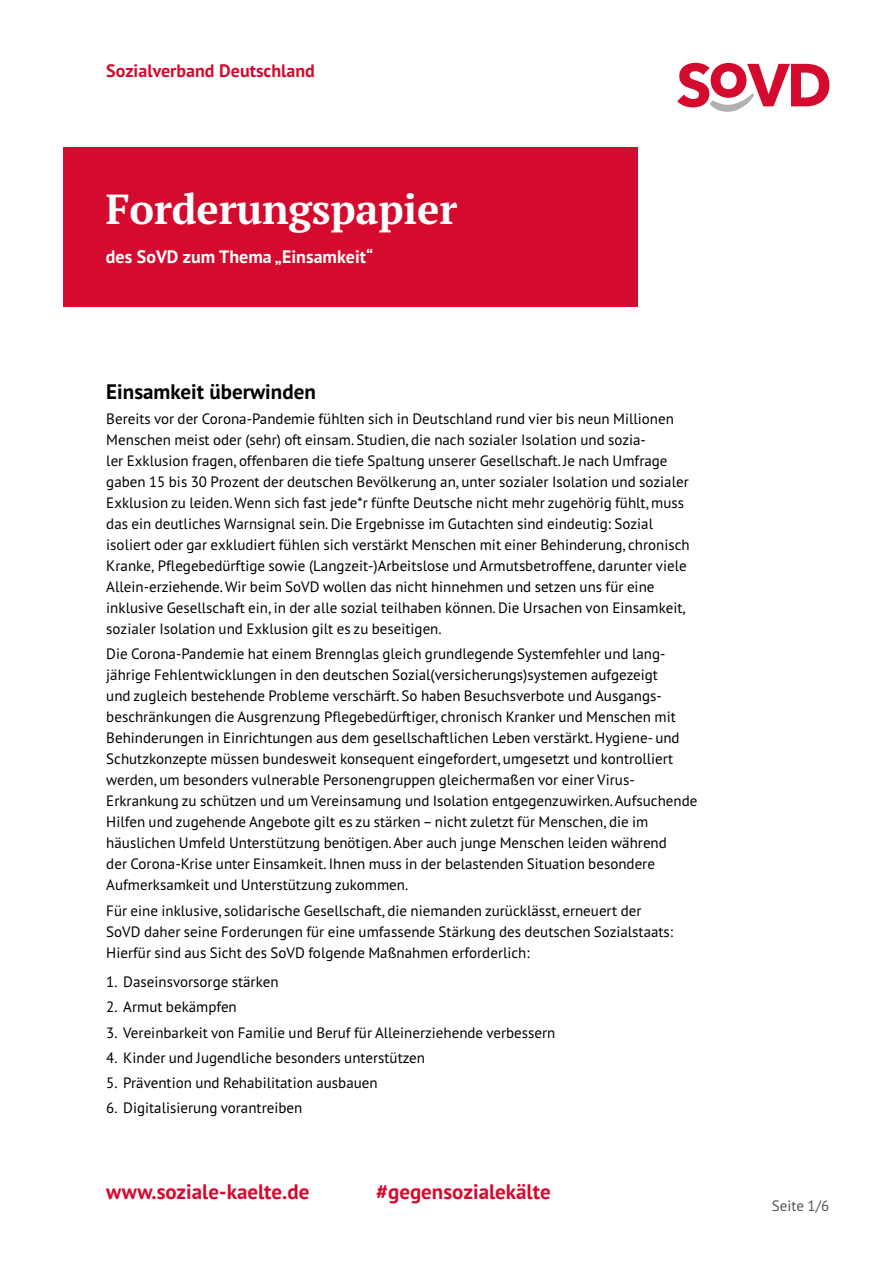
<style>
.page{position:relative;width:893px;height:1263px;background:#fff}
.page>*{position:absolute;margin:0;border:0;box-sizing:border-box;transform-origin:0 0}
.t1{font:700 42px "PT Serif Pro";letter-spacing:-.005em;color:#fff}
.t2{font:700 21px "PT Sans Pro";color:#d40b2e}
.t3{font:700 21px "PT Sans Pro";color:#000}
.t4{font:700 18px "PT Sans Pro";color:#fff}
.t5{font:700 18px "PT Sans Pro";color:#d40b2e}
.t6{font:15px/21px "PT Sans Pro";color:#000}
.t7{font:15px "PT Sans Pro";color:#565655}
</style>
<div class="page">
<svg style="left:677px;top:63px;width:152px;height:49px"></svg>
<div style="left:64px;top:147px;width:574px;height:159px;background:#d40b2e"></div>
<p class="t5" style="left:106px;top:59px;width:210px">Sozialverband Deutschland</p>
<h1 class="t1" style="left:106px;top:181px;width:353px">Forderungspapier</h1>
<p class="t4" style="left:106px;top:245px;width:269px">des SoVD zum Thema „Einsamkeit“</p>
<h2 class="t3" style="left:106px;top:378px;width:211px">Einsamkeit überwinden</h2>
<p class="t6" style="left:106px;top:408px;width:585px">Bereits vor der Corona-Pandemie fühlten sich in Deutschland rund vier bis neun Millionen Menschen meist oder (sehr) oft einsam. Studien, die nach sozialer Isolation und sozia-<br>ler Exklusion fragen, offenbaren die tiefe Spaltung unserer Gesellschaft. Je nach Umfrage gaben 15 bis 30 Prozent der deutschen Bevölkerung an, unter sozialer Isolation und sozialer Exklusion zu leiden. Wenn sich fast jede*r fünfte Deutsche nicht mehr zugehörig fühlt, muss das ein deutliches Warnsignal sein. Die Ergebnisse im Gutachten sind eindeutig: Sozial isoliert oder gar exkludiert fühlen sich verstärkt Menschen mit einer Behinderung, chronisch Kranke, Pflegebedürftige sowie (Langzeit-)Arbeitslose und Armutsbetroffene, darunter viele Allein-erziehende.Wir beim SoVD wollen das nicht hinnehmen und setzen uns für eine inklusive Gesellschaft ein, in der alle sozial teilhaben können. Die Ursachen von Einsamkeit, sozialer Isolation und Exklusion gilt es zu beseitigen.</p>
<p class="t6" style="left:106px;top:643px;width:593px">Die Corona-Pandemie hat einem Brennglas gleich grundlegende Systemfehler und lang&shy;jährige Fehlentwicklungen in den deutschen Sozial(versicherungs)systemen aufgezeigt<br>und zugleich bestehende Probleme verschärft. So haben Besuchsverbote und Ausgangs&shy;beschränkungen die Ausgrenzung Pflegebedürftiger, chronisch Kranker und Menschen mit Behinderungen in Einrichtungen aus dem gesellschaftlichen Leben verstärkt. Hygiene- und Schutzkonzepte müssen bundesweit konsequent eingefordert, umgesetzt und kontrolliert werden, um besonders vulnerable Personengruppen gleichermaßen vor einer Virus-Erkrankung zu schützen und um Vereinsamung und Isolation entgegenzuwirken.Aufsuchende Hilfen und zugehende Angebote gilt es zu stärken – nicht zuletzt für Menschen, die im häuslichen Umfeld Unterstützung benötigen.Aber auch junge Menschen leiden während<br>der Corona-Krise unter Einsamkeit. Ihnen muss in der belastenden Situation besondere Aufmerksamkeit und Unterstützung zukommen.</p>
<p class="t6" style="left:106px;top:899px;width:568px">Für eine inklusive, solidarische Gesellschaft, die niemanden zurücklässt, erneuert der<br>SoVD daher seine Forderungen für eine umfassende Stärkung des deutschen Sozialstaats:<br>Hierfür sind aus Sicht des SoVD folgende Maßnahmen erforderlich:</p>
<p class="t6" style="left:106px;top:971px;width:174px">1. Daseinsvorsorge stärken</p>
<p class="t6" style="left:106px;top:996px;width:132px">2. Armut bekämpfen</p>
<p class="t6" style="left:106px;top:1021px;width:451px">3. Vereinbarkeit von Familie und Beruf für Alleinerziehende verbessern</p>
<p class="t6" style="left:106px;top:1047px;width:320px">4. Kinder und Jugendliche besonders unterstützen</p>
<p class="t6" style="left:106px;top:1072px;width:273px">5. Prävention und Rehabilitation ausbauen</p>
<p class="t6" style="left:106px;top:1097px;width:198px">6. Digitalisierung vorantreiben</p>
<h2 class="t2" style="left:106px;top:1178px;width:205px">www.soziale-kaelte.de</h2>
<h2 class="t2" style="left:376px;top:1178px;width:176px">#gegensozialekälte</h2>
<p class="t7" style="left:772px;top:1196px;width:59px">Seite 1/6</p>
</div>
